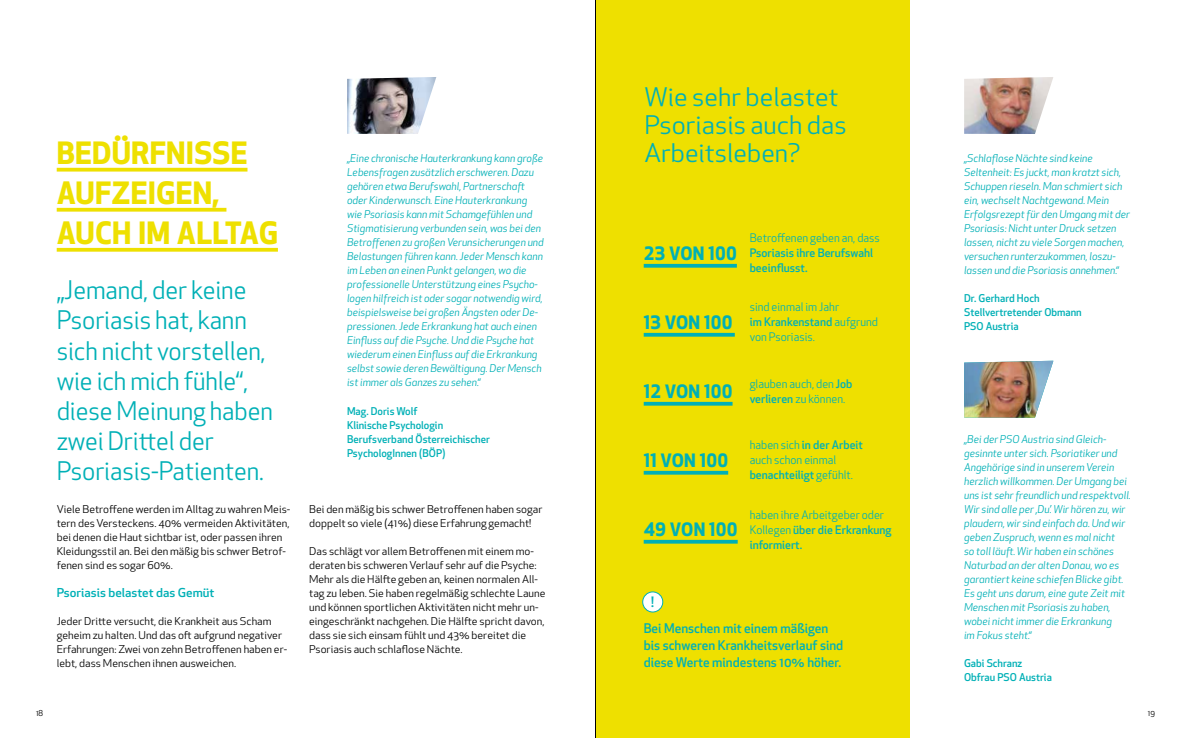
<style>
.page{position:relative;width:1191px;height:738px;background:#fff}
.page>*{position:absolute;margin:0;border:0;box-sizing:border-box;transform-origin:0 0}
.t1{font:700 30px/40px "Apex New";letter-spacing:.01em;color:#eee000}
.t2{font:25px/30px "Apex New";letter-spacing:-.005em;color:#00b0b6}
.t3{font:25px/28px "Apex New";letter-spacing:-.005em;color:#00b0b6;scale:1.06 1}
.t4{font:700 18px "Apex New";letter-spacing:.01em;color:#00b0b6}
.t5{font:500 13px/17px "Apex New";color:#00b0b6}
.t6{font:500 12px "Apex New";color:#00b0b6;scale:1.06 1}
.t7{font:11.5px/15px "Apex New";color:#00b0b6}
.t8{font:500 11.5px/15px "Apex New";color:#00b0b6}
.t9{font:italic 10.5px/14px "Apex New";color:#00b0b6}
.t10{font:10.5px/14px "Apex New";color:#000;scale:1.06 1}
.t11{font:500 10.5px/14px "Apex New";color:#00b0b6}
.t12{font:8px "Apex New";color:#000}
.s1{font-weight:500}
</style>
<div class="page">
<img style="left:964px;top:360px;width:89px;height:57px">
<img style="left:964px;top:77px;width:89px;height:57px">
<div style="left:595px;top:0;width:315px;height:737px;background:#eee000"></div>
<hr style="left:643px;top:264px;width:94px;height:3px;background:#00b0b6">
<svg style="left:643px;top:332px;width:92px;height:4px"></svg>
<svg style="left:643px;top:401px;width:89px;height:4px"></svg>
<svg style="left:643px;top:470px;width:85px;height:4px"></svg>
<svg style="left:643px;top:539px;width:94px;height:4px"></svg>
<hr style="left:57px;top:168px;width:190px;height:3px;background:#eee000">
<hr style="left:57px;top:208px;width:169px;height:3px;background:#eee000">
<hr style="left:57px;top:248px;width:221px;height:3px;background:#eee000">
<div style="left:642px;top:591px;width:21px;height:20px;background:#fff;border-radius:50%"></div>
<div style="left:642px;top:591px;width:21px;height:21px;border:1px solid #00b0b6;border-radius:50%"></div>
<img style="left:347px;top:77px;width:89px;height:57px">
<hr style="left:595px;top:0;width:1px;height:737px;background:#000">
<h1 class="t1" style="left:57px;top:131px;width:223px">BEDÜRFNISSE<br>AUFZEIGEN,<br>AUCH IM ALLTAG</h1>
<h2 class="t2" style="left:57px;top:275px;width:218px">„Jemand, der keine<br>Psoriasis hat, kann sich nicht vorstellen, wie ich mich fühle“, diese Meinung haben zwei Drittel der<br>Psoriasis-Patienten.</h2>
<p class="t10" style="left:57px;top:501px;width:222px">Viele Betroffene werden im Alltag zu wahren Meis&shy;tern des Versteckens. 40% vermeiden Aktivitäten, bei denen die Haut sichtbar ist, oder passen ihren Kleidungsstil an. Bei den mäßig bis schwer Betrof&shy;fenen sind es sogar 60%.</p>
<p class="t6" style="left:57px;top:584px;width:150px">Psoriasis belastet das Gemüt</p>
<p class="t10" style="left:57px;top:613px;width:219px">Jeder Dritte versucht, die Krankheit aus Scham geheim zu halten. Und das oft aufgrund negativer Erfahrungen: Zwei von zehn Betroffenen haben er&shy;lebt, dass Menschen ihnen ausweichen.</p>
<p class="t9" style="left:347px;top:151px;width:198px">„Eine chronische Hauterkrankung kann große Lebensfragen zusätzlich erschweren. Dazu gehören etwa Berufswahl, Partnerschaft oder Kinderwunsch. Eine Hauterkrankung wie Psoriasis kann mit Schamgefühlen und Stigmatisierung verbunden sein, was bei den Betroffenen zu großen Verunsicherungen und Belastungen führen kann. Jeder Mensch kann im Leben an einen Punkt gelangen, wo die professionelle Unterstützung eines Psycho&shy;logen hilfreich ist oder sogar notwendig wird, beispielsweise bei großen Ängsten oder De&shy;pressionen. Jede Erkrankung hat auch einen Einfluss auf die Psyche. Und die Psyche hat wiederum einen Einfluss auf die Erkrankung selbst sowie deren Bewältigung. Der Mensch ist immer als Ganzes zu sehen.“</p>
<p class="t11" style="left:347px;top:403px;width:144px">Mag. Doris Wolf<br>Klinische Psychologin<br>Berufsverband Österreichischer<br>PsychologInnen (BÖP)</p>
<p class="t10" style="left:309px;top:501px;width:221px">Bei den mäßig bis schwer Betroffenen haben sogar doppelt so viele (41%) diese Erfahrung gemacht!</p>
<p class="t10" style="left:309px;top:543px;width:224px">Das schlägt vor allem Betroffenen mit einem mo&shy;deraten bis schweren Verlauf sehr auf die Psyche:<br>Mehr als die Hälfte geben an, keinen normalen All&shy;tag zu leben. Sie haben regelmäßig schlechte Laune und können sportlichen Aktivitäten nicht mehr un&shy;eingeschränkt nachgehen. Die Hälfte spricht davon, dass sie sich einsam fühlt und 43% bereitet die Psoriasis auch schlaflose Nächte.</p>
<h2 class="t3" style="left:644px;top:83px;width:192px">Wie sehr belastet<br>Psoriasis auch das<br>Arbeitsleben?</h2>
<h3 class="t4" style="left:643px;top:240px;width:95px">23 VON 100</h3>
<h3 class="t4" style="left:643px;top:309px;width:90px">13 VON 100</h3>
<h3 class="t4" style="left:643px;top:378px;width:90px">12 VON 100</h3>
<h3 class="t4" style="left:643px;top:447px;width:86px">11 VON 100</h3>
<h3 class="t4" style="left:643px;top:515px;width:95px">49 VON 100</h3>
<p class="t7" style="left:749px;top:230px;width:131px">Betroffenen geben an, dass</p>
<p class="t8" style="left:749px;top:245px;width:125px">Psoriasis ihre Berufswahl beeinflusst.</p>
<p class="t7" style="left:749px;top:299px;width:130px">sind einmal im Jahr<br><span class="s1">im Krankenstand</span> aufgrund von Psoriasis.</p>
<p class="t7" style="left:749px;top:376px;width:104px">glauben auch, den <span class="s1">Job verlieren</span> zu können.</p>
<p class="t7" style="left:749px;top:437px;width:115px">haben sich <span class="s1">in der Arbeit </span>auch schon einmal <span class="s1">benachteiligt</span> gefühlt.</p>
<p class="t7" style="left:749px;top:507px;width:143px">haben ihre Arbeitgeber oder<br>Kollegen <span class="s1">über die Erkrankung informiert.</span></p>
<p class="t5" style="left:643px;top:619px;width:201px">Bei Menschen mit einem mäßigen bis schweren Krankheitsverlauf sind diese Werte mindestens 10% höher.</p>
<p class="t9" style="left:964px;top:151px;width:167px">„Schlaflose Nächte sind keine Seltenheit: Es juckt, man kratzt sich, Schuppen rieseln. Man schmiert sich ein, wechselt Nachtgewand. Mein Erfolgsrezept für den Umgang mit der Psoriasis: Nicht unter Druck setzen lassen, nicht zu viele Sorgen machen, versuchen runterzukommen, loszu&shy;lassen und die Psoriasis annehmen.“</p>
<p class="t11" style="left:964px;top:291px;width:119px">Dr. Gerhard Hoch<br>Stellvertretender Obmann<br>PSO Austria</p>
<p class="t9" style="left:964px;top:431px;width:168px">„Bei der PSO Austria sind Gleich&shy;gesinnte unter sich. Psoriatiker und Angehörige sind in unserem Verein herzlich willkommen. Der Umgang bei uns ist sehr freundlich und respektvoll.<br>Wir sind alle per ‚Du’. Wir hören zu, wir plaudern, wir sind einfach da. Und wir geben Zuspruch, wenn es mal nicht<br>so toll läuft. Wir haben ein schönes Naturbad an der alten Donau, wo es garantiert keine schiefen Blicke gibt.<br>Es geht uns darum, eine gute Zeit mit Menschen mit Psoriasis zu haben, wobei nicht immer die Erkrankung<br>im Fokus steht.“</p>
<p class="t11" style="left:964px;top:655px;width:89px">Gabi Schranz<br>Obfrau PSO Austria</p>
<p class="t12" style="left:36px;top:707px;width:9px">18</p>
<p class="t12" style="left:1147px;top:707px;width:9px">19</p>
</div>
